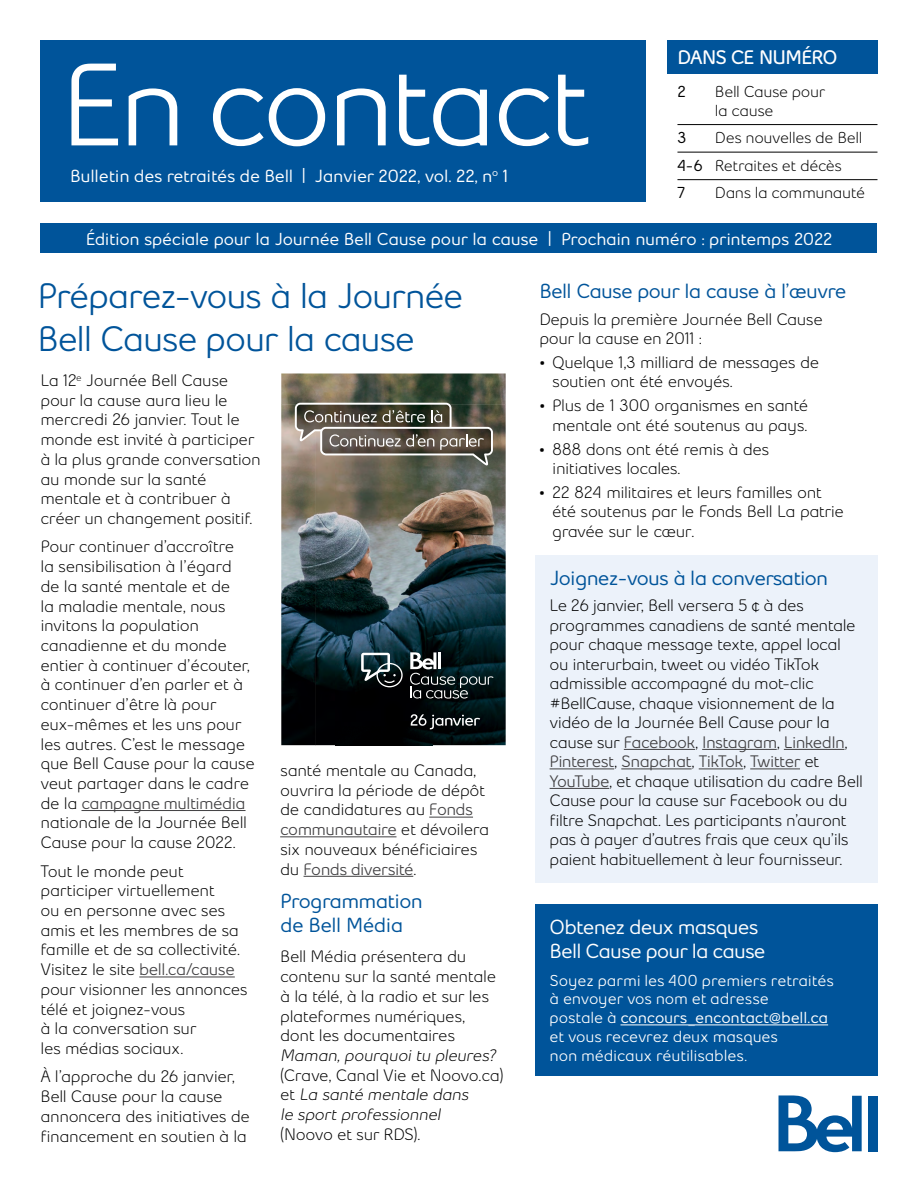
<style>
.page{position:relative;width:918px;height:1188px;background:#fff}
.page>*{position:absolute;margin:0;border:0;box-sizing:border-box;transform-origin:0 0}
.t1{font:600 116.1px "Bell Slim";letter-spacing:-.045em;color:#fff}
.t2{font:600 35.25px/42.3px "Bell Slim";letter-spacing:-.04em;color:#00549a}
.t3{font:700 20.25px/24.3px "Bell Slim";letter-spacing:-.03em;color:#00549a}
.t4{font:700 20.25px/24.3px "Bell Slim";letter-spacing:-.035em;color:#fff}
.t5{font:800 19.5px "Bell Slim";letter-spacing:-.035em;color:#fff}
.t6{font:700 17.4px "Bell Slim";letter-spacing:-.01em;color:#fff}
.t7{font:700 17.25px "Bell Slim";letter-spacing:-.015em;color:#fff}
.t8{font:500 16.5px/19.6px "Bell Slim";letter-spacing:-.025em;color:#000}
.t9{font:italic 500 16.5px/19.6px "Bell Slim";color:#000}
.t10{font:600 15.75px/18.9px "Bell Slim";letter-spacing:-.005em;color:#fff}
.t11{font:500 15.75px/27.6px "Bell Slim";letter-spacing:-.025em;color:#000}
.t12{font:700 15.75px "Bell Slim";color:#000}
.s1{font-weight:700}
.s2{font-weight:600;color:#414042}
.s3{font-style:normal}
</style>
<div class="page">
<div style="left:40px;top:224px;width:838px;height:29px;background:#00549a"></div>
<div style="left:40px;top:40px;width:606px;height:162px;background:#00549a"></div>
<hr style="left:677px;top:124px;width:201px;height:1px;background:#000">
<hr style="left:677px;top:152px;width:201px;height:1px;background:#000">
<hr style="left:677px;top:179px;width:201px;height:1px;background:#000">
<div style="left:667px;top:41px;width:211px;height:33px;background:#00549a"></div>
<hr style="left:81px;top:810px;width:165px;height:1px;background:#414042">
<hr style="left:139px;top:977px;width:96px;height:1px;background:#414042">
<hr style="left:429px;top:817px;width:44px;height:1px;background:#414042">
<hr style="left:280px;top:836px;width:117px;height:1px;background:#414042">
<hr style="left:304px;top:876px;width:109px;height:1px;background:#414042">
<svg style="left:779px;top:1095px;width:83px;height:57px"></svg>
<div style="left:868px;top:1096px;width:10px;height:55px;background:#00549a"></div>
<div style="left:535px;top:555px;width:343px;height:327px;background:#ecf2fa"></div>
<hr style="left:624px;top:749px;width:71px;height:1px;background:#414042">
<hr style="left:702px;top:749px;width:75px;height:1px;background:#414042">
<hr style="left:784px;top:749px;width:60px;height:1px;background:#414042">
<hr style="left:550px;top:768px;width:64px;height:1px;background:#414042">
<hr style="left:621px;top:768px;width:71px;height:1px;background:#414042">
<hr style="left:699px;top:768px;width:44px;height:1px;background:#414042">
<hr style="left:750px;top:768px;width:50px;height:1px;background:#414042">
<hr style="left:550px;top:788px;width:59px;height:1px;background:#414042">
<div style="left:535px;top:904px;width:343px;height:172px;background:#00549a"></div>
<hr style="left:621px;top:1025px;width:207px;height:1px;background:#fff">
<img style="left:281px;top:374px;width:225px;height:30px">
<img style="left:281px;top:404px;width:35px;height:341px">
<img style="left:433px;top:404px;width:73px;height:341px">
<img style="left:316px;top:465px;width:19px;height:280px">
<img style="left:335px;top:465px;width:98px;height:280px">
<svg style="left:295px;top:403px;width:198px;height:62px;background:#726d62"></svg>
<svg style="left:361px;top:653px;width:42px;height:34px"></svg>
<svg style="left:410px;top:652px;width:84px;height:47px;background:#2d393c"></svg>
<svg style="left:411px;top:714px;width:69px;height:16px"></svg>
<h1 class="t1" style="left:60px;top:35px;width:532px">En contact</h1>
<p class="t6" style="left:70px;top:165px;width:440px">Bulletin des retraités de Bell | Janvier 2022, vol. 22, n<sup>o</sup> 1</p>
<p class="t5" style="left:678px;top:45px;width:161px">DANS CE NUMÉRO</p>
<p class="t12" style="left:677px;top:82px;width:10px">2</p>
<p class="t11" style="left:715px;top:82px;width:112px;line-height:18.9px">Bell Cause pour la cause</p>
<p class="t12" style="left:677px;top:128px;width:11px">3</p>
<p class="t11" style="left:677px;top:124px;width:186px;text-indent:38px">Des nouvelles de Bell<br><span class="s1">4-6</span> Retraites et décès<br><span class="s1">7</span></p>
<p class="t11" style="left:715px;top:179px;width:152px">Dans la communauté</p>
<p class="t7" style="left:86px;top:228px;width:748px">Édition spéciale pour la Journée Bell Cause pour la cause | Prochain numéro : printemps 2022</p>
<h2 class="t2" style="left:38px;top:275px;width:428px">Préparez-vous à la Journée<br>Bell Cause pour la cause</h2>
<p class="t8" style="left:40px;top:370px;width:222px">La 12<sup>e</sup> Journée Bell Cause pour la cause aura lieu le mercredi 26 janvier. Tout le monde est invité à participer à la plus grande conversation au monde sur la santé mentale et à contribuer à créer un changement positif.</p>
<p class="t8" style="left:40px;top:537px;width:216px">Pour continuer d’accroître<br>la sensibilisation à l’égard de la santé mentale et de<br>la maladie mentale, nous invitons la population canadienne et du monde entier à continuer d’écouter, à continuer d’en parler et à continuer d’être là pour eux‑mêmes et les uns pour les autres. C’est le message que Bell Cause pour la cause veut partager dans le cadre de la <span class="s2">campagne multimédia </span>nationale de la Journée Bell<br>Cause pour la cause 2022.</p>
<p class="t8" style="left:40px;top:861px;width:209px">Tout le monde peut participer virtuellement<br>ou en personne avec ses amis et les membres de sa famille et de sa collectivité.<br>Visitez le site <span class="s2">bell.ca/cause </span>pour visionner les annonces télé et joignez‑vous<br>à la conversation sur<br>les médias sociaux.</p>
<p class="t8" style="left:40px;top:1067px;width:211px">À l’approche du 26 janvier,<br>Bell Cause pour la cause annoncera des initiatives de financement en soutien à la</p>
<p class="t8" style="left:280px;top:760px;width:211px">santé mentale au Canada, ouvrira la période de dépôt de candidatures au <span class="s2">Fonds communautaire</span> et dévoilera six nouveaux bénéficiaires du <span class="s2">Fonds diversité</span>.</p>
<p class="t3" style="left:280px;top:888px;width:144px">Programmation de Bell Média</p>
<p class="t8" style="left:280px;top:947px;width:218px">Bell Média présentera du contenu sur la santé mentale à la télé, à la radio et sur les plateformes numériques, dont les documentaires</p>
<p class="t9" style="left:280px;top:1045px;width:220px">Maman,pourquoitu pleures?</p>
<p class="t9" style="left:280px;top:1065px;width:225px"><span class="s3">(Crave, Canal Vie et Noovo.ca) e t</span> La santé mentale dans<br>le sportprofessionnel</p>
<p class="t8" style="left:280px;top:1124px;width:142px">(Noovo et sur RDS).</p>
<p class="t3" style="left:539px;top:279px;width:309px">Bell Cause pour la cause à l’œuvre</p>
<p class="t8" style="left:539px;top:309px;width:285px">Depuis la première Journée Bell Cause pour la cause en 2011 :</p>
<p class="t8" style="left:552px;top:352px;width:268px;text-indent:-13px">• Quelque 1,3 milliard de messages de soutien ont été envoyés.</p>
<p class="t8" style="left:539px;top:396px;width:271px;text-align:right">• Plus de 1 300 organismes en santé mentale ont été soutenus au pays.</p>
<p class="t8" style="left:552px;top:439px;width:219px;text-indent:-13px">• 888 dons ont été remis à des initiatives locales.</p>
<p class="t8" style="left:552px;top:482px;width:293px;text-indent:-13px">• 22 824 militaires et leurs familles ont été soutenus par le Fonds Bell La patrie gravée sur le cœur.</p>
<p class="t3" style="left:550px;top:566px;width:280px">Joignez-vous à la conversation</p>
<p class="t8" style="left:550px;top:596px;width:315px">Le 26 janvier, Bell versera 5 ¢ à des programmes canadiens de santé mentale pour chaque message texte, appel local ou interurbain, tweet ou vidéo TikTok admissible accompagné du mot-clic #BellCause, chaque visionnement de la vidéo de la Journée Bell Cause pour la cause sur <span class="s2">Facebook</span>, <span class="s2">Instagram</span>, <span class="s2">LinkedIn</span>, <span class="s2">Pinterest</span>, <span class="s2">Snapchat</span>, <span class="s2">TikTok</span>, <span class="s2">Twitter</span> et <span class="s2">YouTube</span>, et chaque utilisation du cadre Bell Cause pour la cause sur Facebook ou du filtre Snapchat. Les participants n’auront pas à payer d’autres frais que ceux qu’ils paient habituellement à leur fournisseur.</p>
<p class="t4" style="left:550px;top:914px;width:218px">Obtenez deux masques<br>Bell Cause pour la cause</p>
<p class="t10" style="left:550px;top:971px;width:286px">Soyez parmi les 400 premiers retraités à envoyer vos nom et adresse<br>postale à <span class="s1">concours_encontact@bell.ca </span>et vous recevrez deux masques<br>non médicaux réutilisables.</p>
</div>
